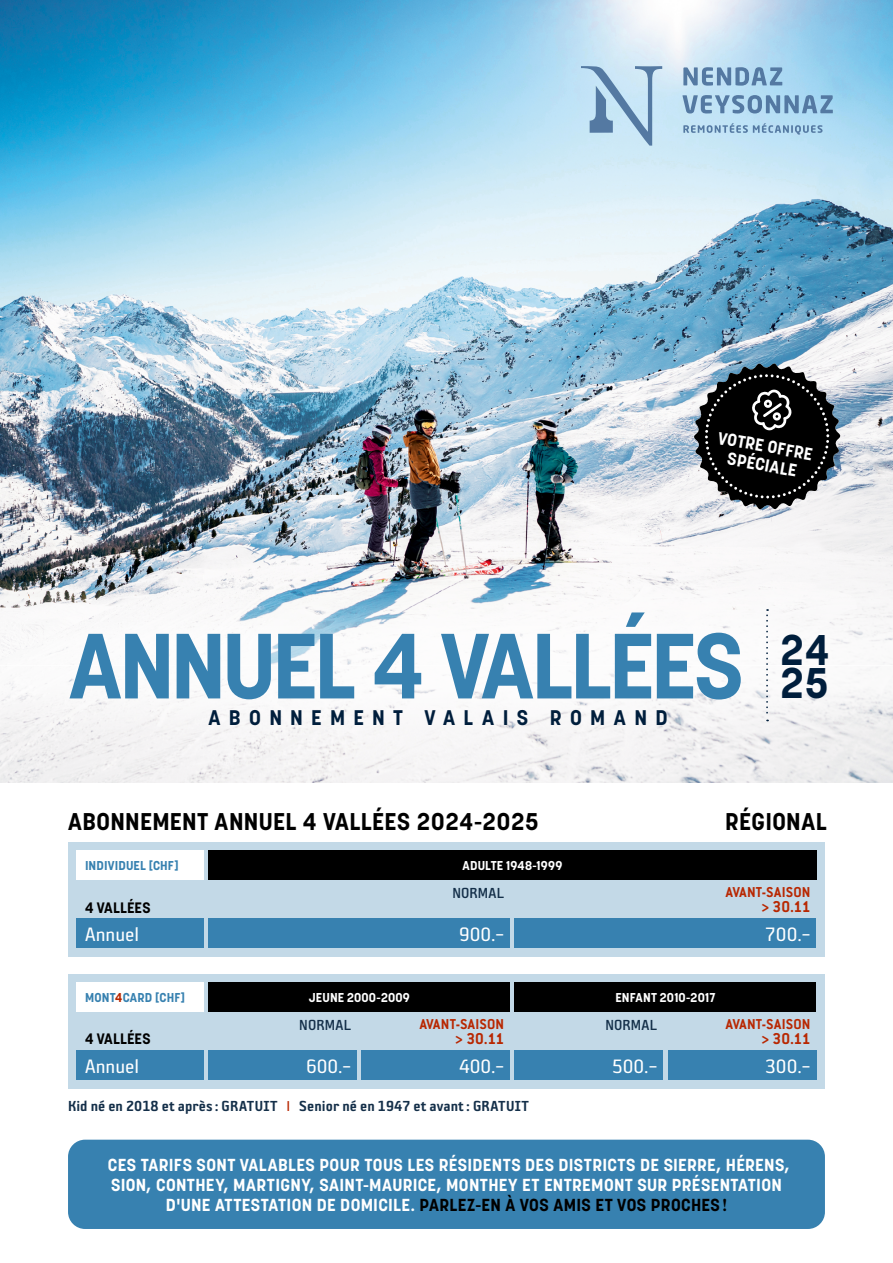
<style>
.page{position:relative;width:893px;height:1263px;background:#fff}
.page>*{position:absolute;margin:0;border:0;box-sizing:border-box;transform-origin:0 0}
.t1{font:700 91.65px "Korolev";letter-spacing:-.04em;color:#3781b0}
.t2{font:700 42.45px "Korolev";color:#001e3c}
.t3{font:700 24px "Korolev";letter-spacing:.01em;color:#000}
.t4{font:21px "Sophisto OT B Gauge";color:#fff}
.t5{font:700 21px "Korolev";letter-spacing:.395em;color:#001e3c}
.t6{font:700 17.25px/20.2px "Korolev";letter-spacing:.02em;color:#fff;text-align:center}
.t7{font:700 17.25px "Conduit ITC Std";letter-spacing:-.015em;color:#b82701}
.t8{font:15.75px "Sophisto OT D Gauge";letter-spacing:.005em;color:#142f49}
.t9{font:700 15.75px "Conduit ITC Std";letter-spacing:.015em;color:#b82701}
.t10{font:15.75px "Sophisto OT C Gauge";letter-spacing:.01em;color:#142f49}
.t11{font:700 15px "Korolev";letter-spacing:.015em;color:#000}
.t12{font:700 12.75px "Korolev";letter-spacing:.01em;color:#fff}
.t13{font:700 12.75px "Korolev";letter-spacing:.01em;color:#3781b0}
.s1{color:#b82701}
.s2{font-family:"Conduit ITC Std";font-weight:500;color:#b82701}
.s3{color:#000}
</style>
<div class="page">
<img style="left:0;top:0;width:893px;height:782px">
<div style="left:0;top:575px;width:893px;height:90px;background:#fff"></div>
<div style="left:0;top:665px;width:893px;height:72px;background:#fff"></div>
<svg style="left:766px;top:609px;width:2px;height:112px"></svg>
<div style="left:68px;top:1140px;width:757px;height:89px;background:#3781b0;border-radius:17px"></div>
<div style="left:68px;top:842px;width:757px;height:115px;background:#c3d9e7"></div>
<div style="left:68px;top:974px;width:757px;height:115px;background:#c3d9e7"></div>
<div style="left:208px;top:918px;width:302px;height:30px;background:#3781b0"></div>
<div style="left:208px;top:1050px;width:149px;height:30px;background:#3781b0"></div>
<div style="left:514px;top:1050px;width:149px;height:30px;background:#3781b0"></div>
<div style="left:514px;top:918px;width:302px;height:30px;background:#3781b0"></div>
<div style="left:361px;top:1050px;width:149px;height:30px;background:#3781b0"></div>
<div style="left:668px;top:1050px;width:148px;height:30px;background:#3781b0"></div>
<div style="left:208px;top:850px;width:608px;height:30px;background:#000"></div>
<div style="left:208px;top:982px;width:302px;height:30px;background:#000"></div>
<div style="left:514px;top:982px;width:302px;height:30px;background:#000"></div>
<div style="left:77px;top:850px;width:127px;height:30px;background:#fff"></div>
<div style="left:77px;top:982px;width:127px;height:30px;background:#fff"></div>
<div style="left:77px;top:918px;width:127px;height:30px;background:#3781b0"></div>
<div style="left:77px;top:1050px;width:127px;height:30px;background:#3781b0"></div>
<svg style="left:689px;top:358px;width:156px;height:157px"></svg>
<svg style="left:581px;top:66px;width:81px;height:80px"></svg>
<svg style="left:683px;top:123px;width:139px;height:12px"></svg>
<svg style="left:683px;top:67px;width:99px;height:19px"></svg>
<svg style="left:682px;top:95px;width:151px;height:18px"></svg>
<p class="t6" style="left:720px;top:428px;width:97px;line-height:18.8px;rotate:10deg">VOTRE OFFRE<br>SPÉCIALE</p>
<h1 class="t1" style="left:69px;top:608px;width:762px">ANNUEL 4 VALLÉES <sup>24</sup></h1>
<h2 class="t2" style="left:781px;top:657px;width:50px">25</h2>
<p class="t5" style="left:208px;top:705px;width:461px">ABONNEMENT VALAIS ROMAND</p>
<h3 class="t3" style="left:68px;top:807px;width:472px">ABONNEMENT ANNUEL 4 VALLÉES 2024-2025</h3>
<h3 class="t3" style="left:725px;top:807px;width:103px">RÉGIONAL</h3>
<p class="t13" style="left:85px;top:858px;width:95px">INDIVIDUEL [CHF]</p>
<p class="t11" style="left:85px;top:898px;width:67px">4 VALLÉES</p>
<p class="t4" style="left:85px;top:923px;width:56px">Annuel</p>
<p class="t13" style="left:85px;top:989px;width:102px">MONT<span class="s1">4</span>CARD [CHF]</p>
<p class="t11" style="left:85px;top:1030px;width:67px">4 VALLÉES</p>
<p class="t12" style="left:462px;top:858px;width:101px">ADULTE 1948-1999</p>
<p class="t10" style="left:452px;top:884px;width:53px">NORMAL</p>
<p class="t4" style="left:459px;top:923px;width:47px">900.–</p>
<p class="t9" style="left:726px;top:882px;width:86px">AVANT-SAISON</p>
<p class="t7" style="left:761px;top:896px;width:51px">&gt; 30.11</p>
<p class="t4" style="left:765px;top:923px;width:47px">700.–</p>
<p class="t12" style="left:309px;top:989px;width:103px">JEUNE 2000-2009</p>
<p class="t12" style="left:615px;top:989px;width:102px">ENFANT 2010-2017</p>
<p class="t9" style="left:420px;top:1014px;width:86px">AVANT-SAISON</p>
<p class="t7" style="left:454px;top:1028px;width:51px">&gt; 30.11</p>
<p class="t10" style="left:299px;top:1016px;width:53px">NORMAL</p>
<p class="t10" style="left:605px;top:1016px;width:53px">NORMAL</p>
<p class="t9" style="left:726px;top:1014px;width:86px">AVANT-SAISON</p>
<p class="t7" style="left:761px;top:1028px;width:51px">&gt; 30.11</p>
<p class="t4" style="left:85px;top:1055px;width:56px">Annuel</p>
<p class="t8" style="left:68px;top:1097px;width:463px">Kid né en 2018 et après : GRATUIT <span class="s2">I</span> Senior né en 1947 et avant: GRATUIT</p>
<p class="t4" style="left:306px;top:1055px;width:47px">600.–</p>
<p class="t4" style="left:612px;top:1055px;width:47px">500.–</p>
<p class="t4" style="left:459px;top:1055px;width:47px">400.–</p>
<p class="t4" style="left:765px;top:1055px;width:47px">300.–</p>
<p class="t6" style="left:108px;top:1154px;width:683px">CES TARIFS SONT VALABLES POUR TOUS LES RÉSIDENTS DES DISTRICTS DE SIERRE, HÉRENS,<br>SION, CONTHEY, MARTIGNY, SAINT-MAURICE, MONTHEY ET ENTREMONT SUR PRÉSENTATION<br>D'UNE ATTESTATION DE DOMICILE. <span class="s3">PARLEZ-EN À VOS AMIS ET VOS PROCHES !</span></p>
</div>
